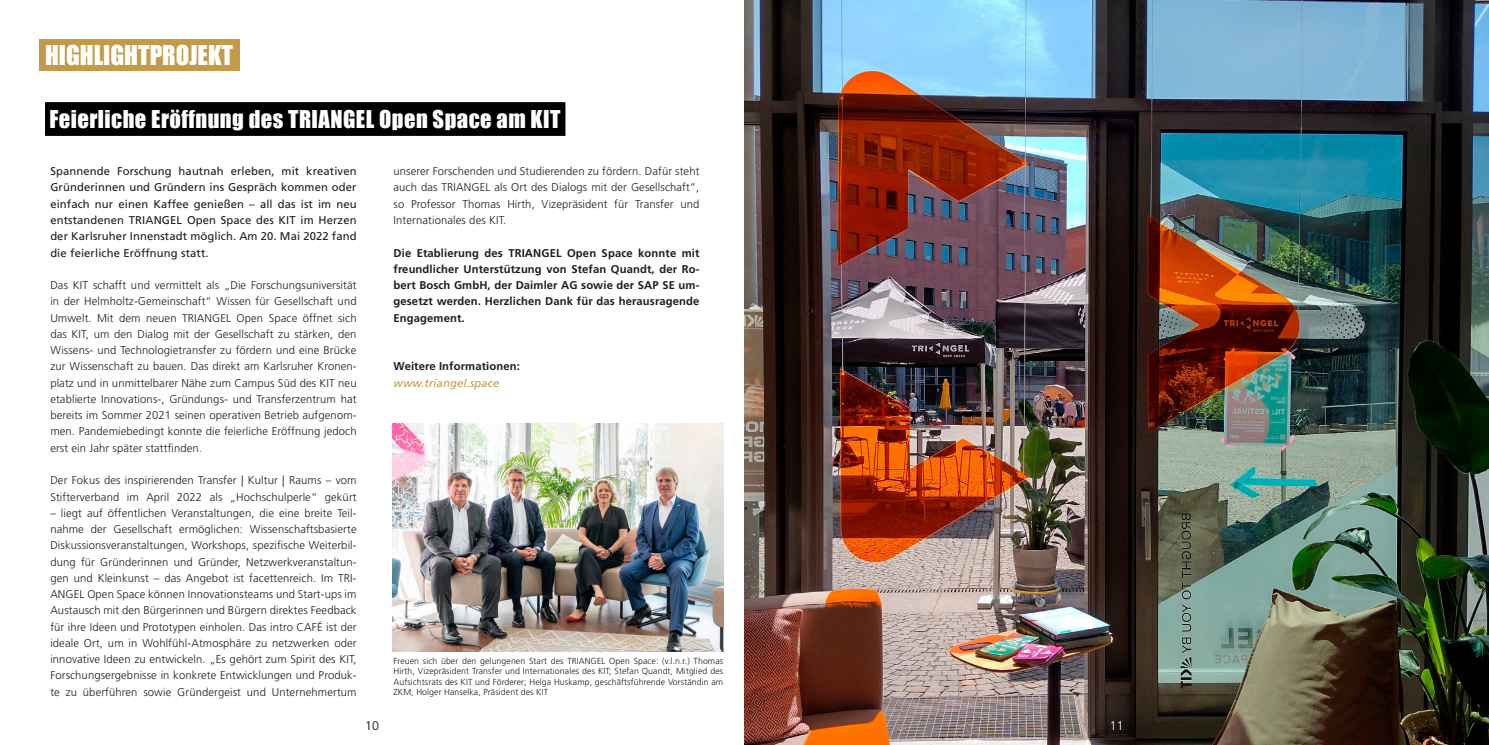
<style>
.page{position:relative;width:1489px;height:745px;background:#fff}
.page>*{position:absolute;margin:0;border:0;box-sizing:border-box;transform-origin:0 0}
.t1{font:25px "Impact";color:#fff}
.t2{font:22.5px "Impact";letter-spacing:.02em;color:#fff}
.t3{font:300 12.5px "Frutiger LT Std";color:#000}
.t4{font:300 12.5px "Frutiger LT Std";color:#fff}
.t5{font:300 11.25px/16.2px "Frutiger LT Std";letter-spacing:.01em;color:#1d1d1b;text-align:justify}
.t6{font:11.25px/16.2px "Frutiger LT Std";letter-spacing:.01em;color:#1d1d1b;text-align:justify}
.t7{font:700 11.25px/16.2px "Frutiger LT Std";letter-spacing:.01em;color:#1d1d1b;text-align:justify}
.t8{font:italic 11.25px "Frutiger LT Std";letter-spacing:.01em;color:#c49a48}
.t9{font:300 8.75px/10.5px "Frutiger LT Std";letter-spacing:.01em;color:#1d1d1b;text-align:justify}
</style>
<div class="page">
<img style="left:744px;top:0;width:744px;height:744px">
<div style="left:39px;top:39px;width:200px;height:32px;background:#c49a48"></div>
<div style="left:45px;top:102px;width:520px;height:34px;background:#000"></div>
<img style="left:392px;top:423px;width:331px;height:228px">
<h1 class="t1" style="left:45px;top:36px;width:189px">HIGHLIGHTPROJEKT</h1>
<h2 class="t2" style="left:49px;top:101px;width:512px">Feierliche Eröffnung des TRIANGEL Open Space am KIT</h2>
<p class="t6" style="left:50px;top:163px;width:308px">Spannende Forschung hautnah erleben, mit kreativen Gründerinnen und Gründern ins Gespräch kommen oder einfach nur einen Kaffee genießen – all das ist im neu entstandenen TRIANGEL Open Space des KIT im Herzen der Karlsruher Innenstadt möglich. Am 20. Mai 2022 fand die feierliche Eröffnung statt.</p>
<p class="t5" style="left:50px;top:277px;width:308px">Das KIT schafft und vermittelt als „Die Forschungsuniversität in der Helmholtz-Gemeinschaft“ Wissen für Gesellschaft und Umwelt. Mit dem neuen TRIANGEL Open Space öffnet sich das KIT, um den Dialog mit der Gesellschaft zu stärken, den Wissens- und Technologietransfer zu fördern und eine Brücke zur Wissenschaft zu bauen. Das direkt am Karlsruher Kronen&shy;platz und in unmittelbarer Nähe zum Campus Süd des KIT neu etablierte Innovations-, Gründungs- und Transferzentrum hat bereits im Sommer 2021 seinen operativen Betrieb aufgenom&shy;men. Pandemiebedingt konnte die feierliche Eröffnung jedoch erst ein Jahr später stattfinden.</p>
<p class="t5" style="left:50px;top:472px;width:308px">Der Fokus des inspirierenden Transfer | Kultur | Raums – vom<br>Stifterverband im April 2022 als „Hochschulperle“ gekürt</p>
<p class="t5" style="left:50px;top:504px;width:308px">– liegt auf öffentlichen Veranstaltungen, die eine breite Teil&shy;nahme der Gesellschaft ermöglichen: Wissenschaftsbasierte Diskussionsveranstaltungen, Workshops, spezifische Weiterbil&shy;dung für Gründerinnen und Gründer, Netzwerkveranstaltun&shy;gen und Kleinkunst – das Angebot ist facettenreich. Im TRI-ANGEL Open Space können Innovationsteams und Start-ups im Austausch mit den Bürgerinnen und Bürgern direktes Feedback für ihre Ideen und Prototypen einholen. Das intro CAFÉ ist der ideale Ort, um in Wohlfühl-Atmosphäre zu netzwerken oder innovative Ideen zu entwickeln. „Es gehört zum Spirit des KIT, Forschungsergebnisse in konkrete Entwicklungen und Produk&shy;te zu überführen sowie Gründergeist und Unternehmertum</p>
<p class="t5" style="left:393px;top:163px;width:307px">unserer Forschenden und Studierenden zu fördern. Dafür steht auch das TRIANGEL als Ort des Dialogs mit der Gesellschaft“, so Professor Thomas Hirth, Vizepräsident für Transfer und Internationales des KIT.</p>
<p class="t7" style="left:393px;top:244px;width:307px">Die Etablierung des TRIANGEL Open Space konnte mit freundlicher Unterstützung von Stefan Quandt, der Ro&shy;bert Bosch GmbH, der Daimler AG sowie der SAP SE um&shy;gesetzt werden. Herzlichen Dank für das herausragende Engagement.</p>
<p class="t7" style="left:393px;top:358px;width:128px">Weitere Informationen:</p>
<p class="t8" style="left:393px;top:376px;width:107px">www.triangel.space</p>
<p class="t9" style="left:393px;top:655px;width:331px">Freuen sich über den gelungenen Start des TRIANGEL Open Space: (v.l.n.r.) Thomas Hirth, Vizepräsident Transfer und Internationales des KIT; Stefan Quandt, Mitglied des Aufsichtsrats des KIT und Förderer; Helga Huskamp, geschäftsführende Vorständin am ZKM; Holger Hanselka, Präsident des KIT</p>
<p class="t3" style="left:365px;top:717px;width:15px">10</p>
<p class="t4" style="left:1109px;top:717px;width:15px">11</p>
</div>
